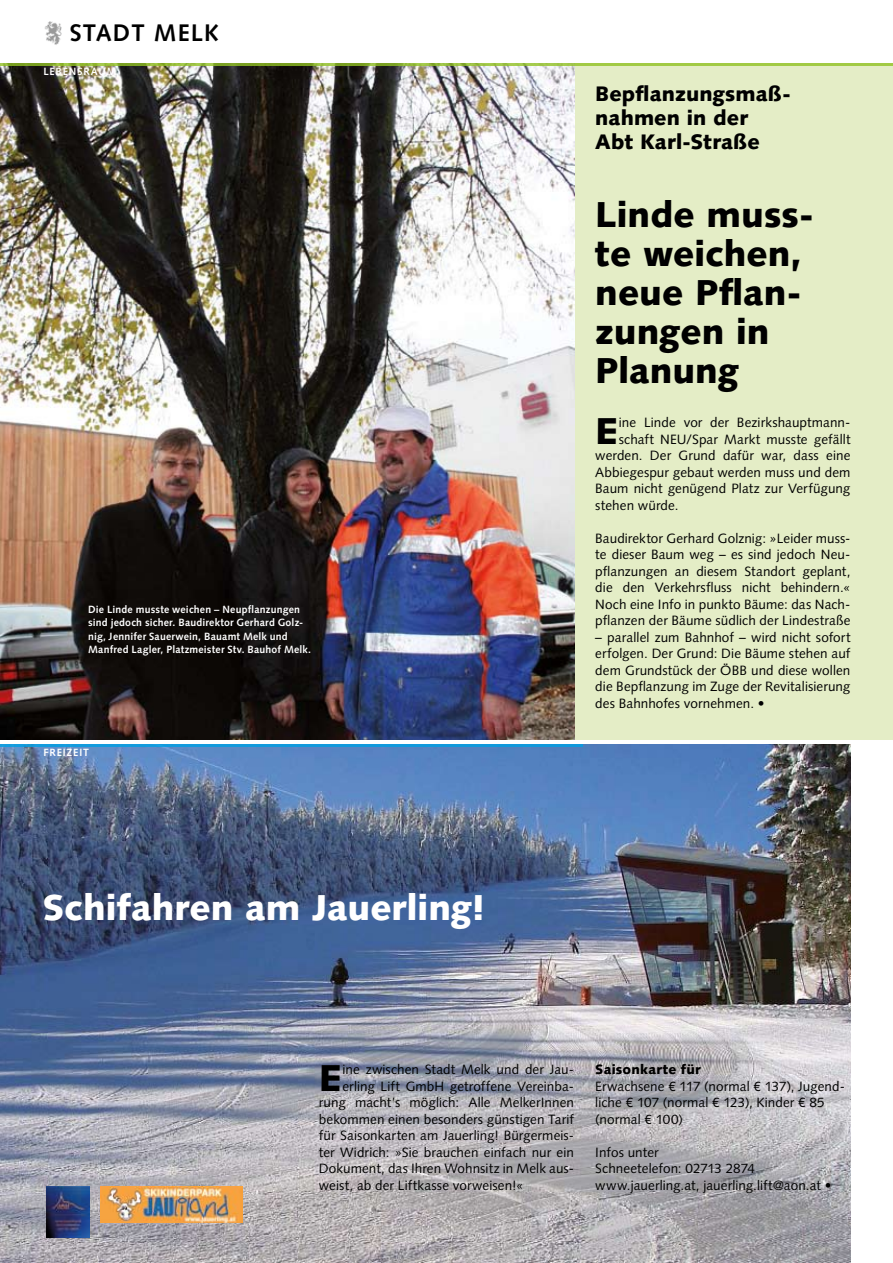
<style>
.page{position:relative;width:893px;height:1263px;background:#fff}
.page>*{position:absolute;margin:0;border:0;box-sizing:border-box;transform-origin:0 0}
.t1{font:900 37.35px "Syntax";color:#000}
.t2{font:900 36px/39px "Syntax";color:#000}
.t3{font:900 36px "Syntax";color:#fff}
.t4{font:700 24px "Syntax";letter-spacing:.05em;color:#000}
.t5{font:900 21px/24px "Syntax";letter-spacing:.005em;color:#000}
.t6{font:13.5px/16.5px "Syntax";letter-spacing:.005em;color:#000;text-align:justify}
.t7{font:900 13.5px "Syntax";letter-spacing:.015em;color:#000}
.t8{font:700 10.5px/13.5px "Syntax";letter-spacing:.02em;color:#fff}
.t9{font:700 10.5px "Syntax";letter-spacing:.075em;color:#fff}
</style>
<div class="page">
<div style="left:0;top:64px;width:893px;height:676px;background:linear-gradient(to bottom,#e4edc7,#e3ecc6)"></div>
<img style="left:0;top:66px;width:574px;height:674px">
<img style="left:0;top:744px;width:850px;height:519px">
<hr style="left:0;top:64px;width:893px;height:2px;background:#92c225">
<hr style="left:0;top:744px;width:583px;height:2px;background:#009fe3">
<img style="left:45px;top:21px;width:17px;height:24px">
<img style="left:46px;top:1186px;width:43px;height:51px">
<img style="left:101px;top:1186px;width:142px;height:36px">
<h3 class="t4" style="left:70px;top:18px;width:151px">STADT MELK</h3>
<p class="t9" style="left:43px;top:66px;width:75px">LEBENSRAUM</p>
<p class="t8" style="left:88px;top:603px;width:225px">Die Linde musste weichen – Neupflanzungen sind jedoch sicher. Baudirektor Gerhard Golz&shy;nig, Jennifer Sauerwein, Bauamt Melk und Manfred Lagler, Platzmeister Stv. Bauhof Melk.</p>
<p class="t9" style="left:44px;top:746px;width:47px">FREIZEIT</p>
<h3 class="t5" style="left:595px;top:82px;width:197px">Bepflanzungsmaß&shy;nahmen in der<br>Abt Karl-Straße</h3>
<h2 class="t2" style="left:595px;top:195px;width:220px">Linde muss&shy;te weichen, neue Pflan&shy;zungen in<br>Planung</h2>
<h1 class="t1" style="left:595px;top:409px;width:25px">E</h1>
<p class="t6" style="left:619px;top:414px;width:233px">ine Linde vor der Bezirkshauptmann-</p>
<p class="t6" style="left:619px;top:431px;width:233px">schaft NEU/Spar Markt musste gefällt</p>
<p class="t6" style="left:595px;top:447px;width:257px">werden. Der Grund dafür war, dass eine</p>
<p class="t6" style="left:595px;top:464px;width:257px">Abbiegespur gebaut werden muss und dem</p>
<p class="t6" style="left:595px;top:480px;width:257px">Baum nicht genügend Platz zur Verfügung</p>
<p class="t6" style="left:595px;top:497px;width:85px">stehen würde.</p>
<p class="t6" style="left:595px;top:530px;width:257px">Baudirektor Gerhard Golznig: »Leider muss&shy;te dieser Baum weg – es sind jedoch Neu&shy;pflanzungen an diesem Standort geplant, die den Verkehrsfluss nicht behindern.« Noch eine Info in punkto Bäume: das Nach&shy;pflanzen der Bäume südlich der Lindestraße</p>
<p class="t6" style="left:595px;top:629px;width:257px">– parallel zum Bahnhof – wird nicht sofort erfolgen. Der Grund: Die Bäume stehen auf dem Grundstück der ÖBB und diese wollen die Bepflanzung im Zuge der Revitalisierung des Bahnhofes vornehmen. •</p>
<h2 class="t3" style="left:43px;top:886px;width:444px">Schifahren am Jauerling!</h2>
<h1 class="t1" style="left:319px;top:1056px;width:25px">E</h1>
<p class="t6" style="left:342px;top:1061px;width:233px">ine zwischen Stadt Melk und der Jau-</p>
<p class="t6" style="left:342px;top:1078px;width:233px">erling Lift GmbH getroffene Vereinba-</p>
<p class="t6" style="left:319px;top:1094px;width:257px">rung macht’s möglich: Alle MelkerInnen</p>
<p class="t6" style="left:319px;top:1111px;width:257px">bekommen einen besonders günstigen Tarif</p>
<p class="t6" style="left:319px;top:1127px;width:257px">für Saisonkarten am Jauerling! Bürgermeis-</p>
<p class="t6" style="left:319px;top:1144px;width:257px">ter Widrich: »Sie brauchen einfach nur ein</p>
<p class="t6" style="left:319px;top:1160px;width:257px">Dokument, das Ihren Wohnsitz in Melk aus-</p>
<p class="t6" style="left:319px;top:1177px;width:206px">weist, ab der Liftkasse vorweisen!«</p>
<p class="t7" style="left:595px;top:1061px;width:107px">Saisonkarte für</p>
<p class="t6" style="left:595px;top:1078px;width:251px;text-align:left">Erwachsene € 117 (normal € 137), Jugend&shy;liche € 107 (normal € 123), Kinder € 85 (normal € 100)</p>
<p class="t6" style="left:595px;top:1144px;width:238px;text-align:left">Infos unter<br>Schneetelefon: 02713 2874 www.jauerling.at, jauerling.lift@aon.at •</p>
</div>
